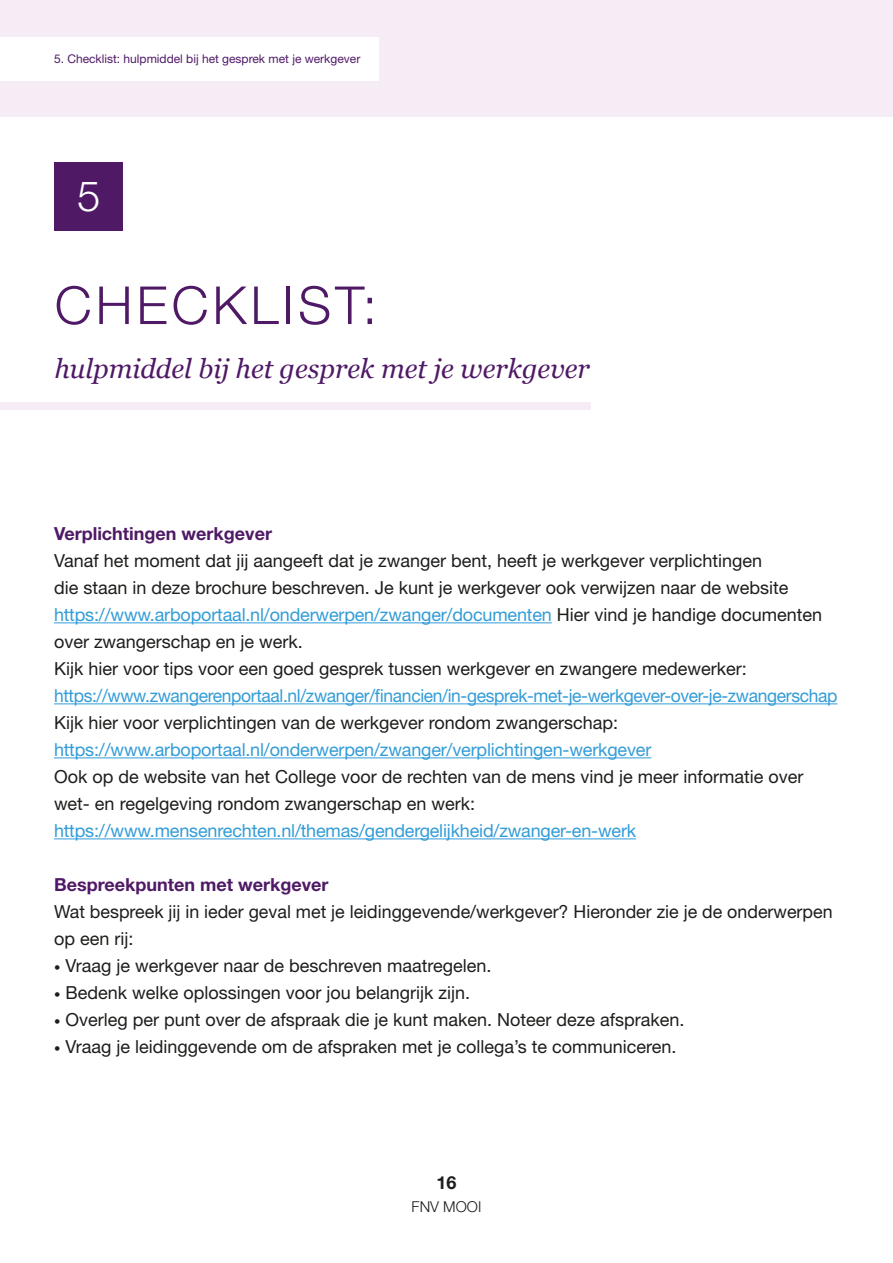
<style>
.page{position:relative;width:893px;height:1263px;background:#fff}
.page>*{position:absolute;margin:0;border:0;box-sizing:border-box;transform-origin:0 0}
.t1{font:300 52.5px "Helvetica Neue LT Std";letter-spacing:.075em;color:#4f1966}
.t2{font:300 42px "Helvetica Neue LT Std";color:#fff}
.t3{font:italic 27px "Georgia";color:#4f1966}
.t4{font:18px/27px "Helvetica Neue LT Std";color:#1d1d1b}
.t5{font:18px "Helvetica Neue LT Std";letter-spacing:-.01em;color:#329cd7}
.t6{font:700 18px "Helvetica Neue LT Std";color:#4f1966}
.t7{font:700 18px "Helvetica Neue LT Std";color:#1d1d1b}
.t8{font:300 15px "Helvetica Neue LT Std";color:#1d1d1b}
.t9{font:12px "Helvetica Neue LT Std";color:#4f1966}
.s1{color:#329cd7}
.s2{font-size:12.75px}
</style>
<div class="page">
<div style="left:0;top:0;width:893px;height:117px;background:#f5ecf6"></div>
<div style="left:0;top:37px;width:378px;height:43px;background:#fff"></div>
<hr style="left:54px;top:622px;width:498px;height:1px;background:#329cd7">
<hr style="left:54px;top:703px;width:783px;height:1px;background:#329cd7">
<hr style="left:54px;top:757px;width:597px;height:1px;background:#329cd7">
<hr style="left:54px;top:838px;width:582px;height:1px;background:#329cd7">
<div style="left:54px;top:162px;width:69px;height:68px;background:#4f1966"></div>
<div style="left:0;top:402px;width:590px;height:8px;background:#f5ecf6"></div>
<p class="t9" style="left:54px;top:51px;width:308px">5. Checklist: hulpmiddel bij het gesprek met je werkgever</p>
<h2 class="t2" style="left:77px;top:170px;width:25px">5</h2>
<h1 class="t1" style="left:55px;top:273px;width:324px">CHECKLIST:</h1>
<h3 class="t3" style="left:55px;top:349px;width:537px">hulpmiddel bij het gesprek met je werkgever</h3>
<p class="t6" style="left:54px;top:522px;width:219px">Verplichtingen werkgever</p>
<p class="t4" style="left:54px;top:547px;width:770px">Vanaf het moment dat jij aangeeft dat je zwanger bent, heeft je werkgever verplichtingen<br>die staan in deze brochure beschreven. Je kunt je werkgever ook verwijzen naar de website <span class="s1">https://www.arboportaal.nl/onderwerpen/zwanger/documenten</span> Hier vind je handige documenten over zwangerschap en je werk.<br>Kijk hier voor tips voor een goed gesprek tussen werkgever en zwangere medewerker:</p>
<p class="t5" style="left:54px;top:685px;width:785px">https://www.zwangerenportaal.nl/zwanger/financien/in-gesprek-met-je-werkgever-over-je-zwangerschap</p>
<p class="t4" style="left:54px;top:709px;width:566px">Kijk hier voor verplichtingen van de werkgever rondom zwangerschap:</p>
<p class="t5" style="left:54px;top:739px;width:599px">https://www.arboportaal.nl/onderwerpen/zwanger/verplichtingen-werkgever</p>
<p class="t4" style="left:54px;top:763px;width:751px">Ook op de website van het College voor de rechten van de mens vind je meer informatie over wet- en regelgeving rondom zwangerschap en werk:</p>
<p class="t5" style="left:54px;top:820px;width:584px">https://www.mensenrechten.nl/themas/gendergelijkheid/zwanger-en-werk</p>
<p class="t6" style="left:54px;top:873px;width:276px">Bespreekpunten met werkgever</p>
<p class="t4" style="left:54px;top:898px;width:780px">Wat bespreek jij in ieder geval met je leidinggevende/werkgever? Hieronder zie je de onderwerpen op een rij:</p>
<p class="t4" style="left:54px;top:952px;width:439px"><span class="s2">•</span> Vraag je werkgever naar de beschreven maatregelen.</p>
<p class="t4" style="left:54px;top:979px;width:418px"><span class="s2">•</span> Bedenk welke oplossingen voor jou belangrijk zijn.</p>
<p class="t4" style="left:54px;top:1006px;width:632px"><span class="s2">•</span> Overleg per punt over de afspraak die je kunt maken. Noteer deze afspraken.</p>
<p class="t4" style="left:54px;top:1033px;width:624px"><span class="s2">•</span> Vraag je leidinggevende om de afspraken met je collega’s te communiceren.</p>
<p class="t7" style="left:436px;top:1171px;width:22px">16</p>
<p class="t8" style="left:412px;top:1197px;width:71px">FNV MOOI</p>
</div>
